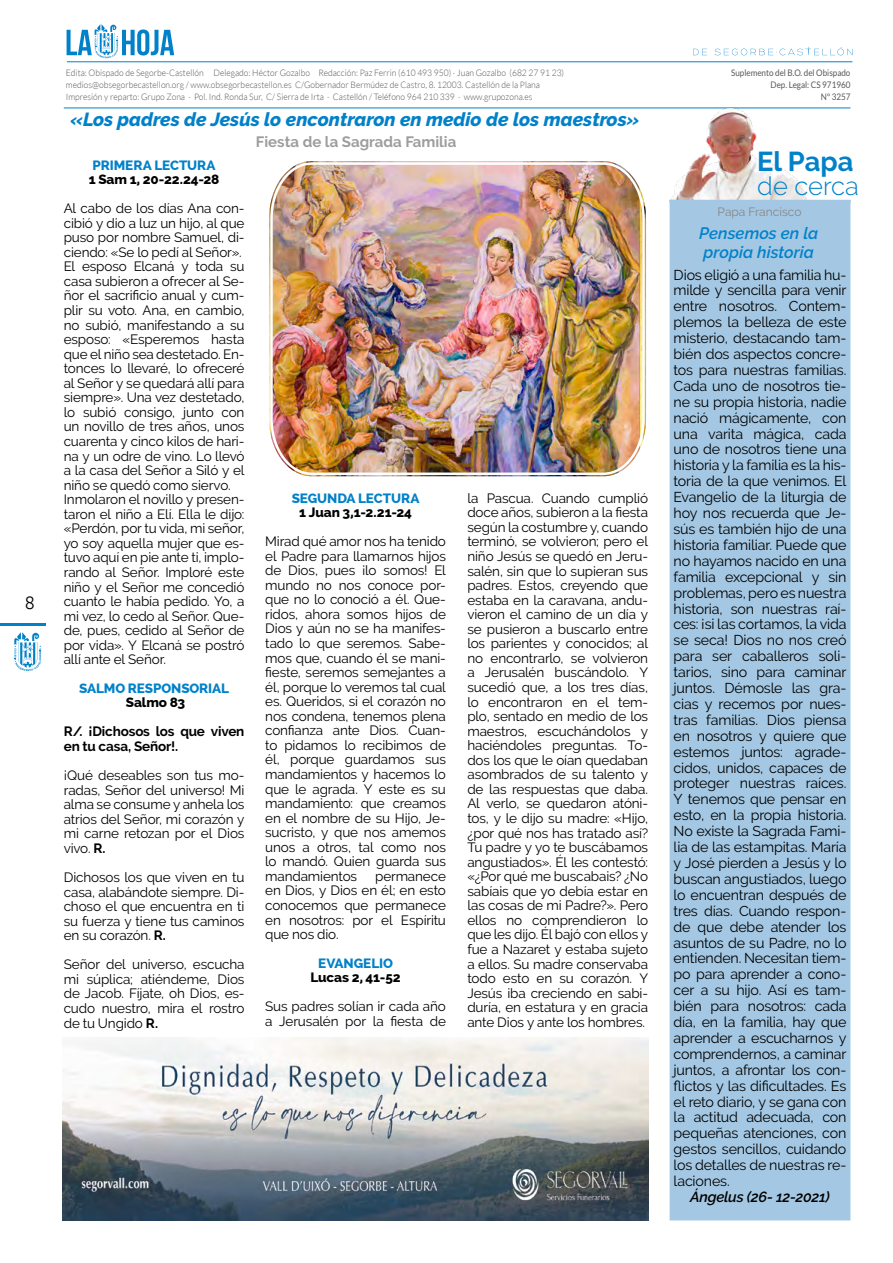
<style>
.page{position:relative;width:893px;height:1263px;background:#fff}
.page>*{position:absolute;margin:0;border:0;box-sizing:border-box;transform-origin:0 0}
.t1{font:700 27.3px "Raleway";color:#0081c9}
.t2{font:300 25.65px "Raleway";color:#0081c9}
.t3{font:italic 800 18.9px "Raleway";color:#0081c9}
.t4{font:300 18px "Ubuntu";color:#000}
.t5{font:italic 600 16.5px/19.5px "Raleway";letter-spacing:.005em;color:#0081c9}
.t6{font:700 15px "Raleway";color:#9d9d9c}
.t7{font:italic 600 14.7px "Raleway";letter-spacing:-.015em;color:#000}
.t8{font:14.25px/15.9px "Raleway";letter-spacing:-.015em;color:#000;text-align:justify}
.t9{font:13.5px/14.5px "Raleway";letter-spacing:-.01em;color:#000;text-align:justify}
.t10{font:800 13.5px "Raleway";letter-spacing:-.01em;color:#0081c9}
.t11{font:800 13.5px "Raleway";letter-spacing:-.01em;color:#000}
.t12{font:700 13.5px/14.5px "Raleway";letter-spacing:-.01em;color:#000}
.t13{font:12px "Raleway";color:#878787}
.t14{font:300 9px/12px "Lato";color:#575756;scale:.95 1}
.t15{font:9px/12px "Lato";color:#575756;text-align:right;scale:.9 1}
.s1{font-weight:700}
</style>
<div class="page">
<hr style="left:0;top:624px;width:46px;height:2px;background:#0081c9">
<svg style="left:14px;top:632px;width:27px;height:39px"></svg>
<hr style="left:64px;top:108px;width:786px;height:1px;background:#0081c9">
<svg style="left:693px;top:49px;width:14px;height:6px"></svg>
<svg style="left:715px;top:47px;width:137px;height:9px"></svg>
<hr style="left:67px;top:61px;width:785px;height:1px;background:#0081c9">
<svg style="left:67px;top:24px;width:107px;height:34px"></svg>
<img style="left:670px;top:107px;width:141px;height:93px">
<div style="left:670px;top:200px;width:180px;height:1020px;background:#a4c8e3"></div>
<img style="left:269px;top:161px;width:377px;height:315px">
<img style="left:63px;top:1037px;width:585px;height:183px">
<h3 class="t4" style="left:25px;top:591px;width:12px">8</h3>
<p class="t14" style="left:66px;top:66px;width:526px">Edita: Obispado de Segorbe-Castellón Delegado: Héctor Gozalbo Redacción: Paz Ferrin (610 493 950) · Juan Gozalbo (682 27 91 23) medios@obsegorbecastellon.org / www.obsegorbecastellon.es C/Gobernador Bermúdez de Castro, 8. 12003. Castellón de la Plana<br>Impresión y reparto: Grupo Zona · Pol. Ind. Ronda Sur, C/ Sierra de Irta · Castellón / Teléfono 964 210 339 · www.grupozona.es</p>
<h3 class="t3" style="left:71px;top:108px;width:570px">«Los padres de Jesús lo encontraron en medio de los maestros»</h3>
<p class="t6" style="left:256px;top:133px;width:202px">Fiesta de la Sagrada Familia</p>
<p class="t10" style="left:93px;top:158px;width:124px">PRIMERA LECTURA</p>
<p class="t11" style="left:89px;top:172px;width:132px">1 Sam 1, 20-22.24-28</p>
<p class="t9" style="left:64px;top:201px;width:182px;text-align:left">Al cabo de los días Ana con&shy;cibió y dio a luz un hijo, al que puso por nombre Samuel, di&shy;ciendo: «Se lo pedí al Señor».<br>El esposo Elcaná y toda su casa subieron a ofrecer al Se&shy;ñor el sacrificio anual y cum&shy;plir su voto. Ana, en cambio, no subió, manifestando a su esposo: «Esperemos hasta que el niño sea destetado. En&shy;tonces lo llevaré, lo ofreceré al Señor y se quedará allí para siempre». Una vez destetado, lo subió consigo, junto con un novillo de tres años, unos cuarenta y cinco kilos de hari&shy;na y un odre de vino. Lo llevó a la casa del Señor a Siló y el niño se quedó como siervo.<br>Inmolaron el novillo y presen&shy;taron el niño a Elí. Ella le dijo: «Perdón, por tu vida, mi señor, yo soy aquella mujer que es&shy;tuvo aquí en pie ante ti, implo&shy;rando al Señor. Imploré este niño y el Señor me concedió cuanto le había pedido. Yo, a mi vez, lo cedo al Señor. Que&shy;de, pues, cedido al Señor de por vida». Y Elcaná se postró allí ante el Señor.</p>
<p class="t10" style="left:79px;top:681px;width:151px">SALMO RESPONSORIAL</p>
<p class="t11" style="left:126px;top:695px;width:61px">Salmo 83</p>
<p class="t12" style="left:64px;top:724px;width:182px">R/. ¡Dichosos los que viven en tu casa, Señor!.</p>
<p class="t9" style="left:64px;top:768px;width:182px">¡Qué deseables son tus mo&shy;radas, Señor del universo! Mi alma se consume y anhela los atrios del Señor, mi corazón y mi carne retozan por el Dios vivo. <span class="s1">R.</span></p>
<p class="t9" style="left:64px;top:870px;width:182px">Dichosos los que viven en tu casa, alabándote siempre. Di&shy;choso el que encuentra en ti su fuerza y tiene tus caminos en su corazón. <span class="s1">R.</span></p>
<p class="t9" style="left:64px;top:957px;width:182px">Señor del universo, escucha mi súplica; atiéndeme, Dios de Jacob. Fíjate, oh Dios, es&shy;cudo nuestro, mira el rostro de tu Ungido <span class="s1">R.</span></p>
<p class="t10" style="left:292px;top:490px;width:129px">SEGUNDA LECTURA</p>
<p class="t11" style="left:299px;top:505px;width:114px">1 Juan 3,1-2.21-24</p>
<p class="t9" style="left:265px;top:534px;width:182px">Mirad qué amor nos ha tenido el Padre para llamarnos hijos de Dios, pues ¡lo somos! El mundo no nos conoce por&shy;que no lo conoció a él. Que&shy;ridos, ahora somos hijos de Dios y aún no se ha manifes&shy;tado lo que seremos. Sabe&shy;mos que, cuando él se mani&shy;fieste, seremos semejantes a él, porque lo veremos tal cual es. Queridos, si el corazón no nos condena, tenemos plena confianza ante Dios. Cuan&shy;to pidamos lo recibimos de él, porque guardamos sus mandamientos y hacemos lo que le agrada. Y este es su mandamiento: que creamos en el nombre de su Hijo, Je&shy;sucristo, y que nos amemos unos a otros, tal como nos lo mandó. Quien guarda sus mandamientos</p>
<p class="t9" style="left:265px;top:869px;width:182px;text-indent:110px">permanece en Dios, y Dios en él; en esto conocemos que permanece en nosotros: por el Espíritu que nos dio.</p>
<p class="t10" style="left:318px;top:955px;width:76px">EVANGELIO</p>
<p class="t11" style="left:310px;top:969px;width:92px">Lucas 2, 41-52</p>
<p class="t9" style="left:265px;top:999px;width:182px">Sus padres solían ir cada año a Jerusalén por la fiesta de</p>
<p class="t9" style="left:467px;top:491px;width:182px">la Pascua. Cuando cumplió doce años, subieron a la fiesta según la costumbre y, cuando terminó, se volvieron; pero el niño Jesús se quedó en Jeru&shy;salén, sin que lo supieran sus padres. Estos, creyendo que estaba en la caravana, andu&shy;vieron el camino de un día y se pusieron a buscarlo entre los parientes y conocidos; al no encontrarlo, se volvieron a Jerusalén buscándolo. Y sucedió que, a los tres días, lo encontraron en el tem&shy;plo, sentado en medio de los maestros, escuchándolos y haciéndoles preguntas. To&shy;dos los que le oían quedaban asombrados de su talento y de las respuestas que daba.<br>Al verlo, se quedaron atóni&shy;tos, y le dijo su madre: «Hijo, ¿por qué nos has tratado así?<br>Tu padre y yo te buscábamos angustiados». Él les contestó: «¿Por qué me buscabais? ¿No sabíais que yo debía estar en las cosas de mi Padre?». Pero ellos no comprendieron lo que les dijo. Él bajó con ellos y fue a Nazaret y estaba sujeto a ellos. Su madre conservaba todo esto en su corazón. Y Jesús iba creciendo en sabi&shy;duría, en estatura y en gracia ante Dios y ante los hombres.</p>
<p class="t15" style="left:731px;top:66px;width:134px">Suplemento del B.O. del Obispado<br>Dep. Legal: CS 971960<br>Nº 3257</p>
<h1 class="t1" style="left:757px;top:146px;width:98px">El Papa</h1>
<h2 class="t2" style="left:757px;top:171px;width:103px">de cerca</h2>
<p class="t13" style="left:718px;top:205px;width:85px">Papa Francisco</p>
<p class="t5" style="left:699px;top:223px;width:121px">Pensemos en la propia historia</p>
<p class="t8" style="left:674px;top:266px;width:174px">Dios eligió a una familia hu&shy;milde y sencilla para venir entre nosotros. Contem&shy;plemos la belleza de este misterio, destacando tam&shy;bién dos aspectos concre&shy;tos para nuestras familias.<br>Cada uno de nosotros tie&shy;ne su propia historia, nadie nació mágicamente, con una varita mágica, cada uno de nosotros tiene una historia y la familia es la his&shy;toria de la que venimos. El Evangelio de la liturgia de hoy nos recuerda que Je&shy;sús es también hijo de una historia familiar. Puede que no hayamos nacido en una familia excepcional y sin problemas, pero es nuestra historia, son nuestras raí&shy;ces: ¡si las cortamos, la vida se seca! Dios no nos creó para ser caballeros soli&shy;tarios, sino para caminar juntos. Démosle las gra&shy;cias y recemos por nues&shy;tras familias. Dios piensa en nosotros y quiere que estemos juntos: agrade&shy;cidos, unidos, capaces de proteger nuestras raíces.<br>Y tenemos que pensar en esto, en la propia historia.<br>No existe la Sagrada Fami&shy;lia de las estampitas. María y José pierden a Jesús y lo buscan angustiados, luego lo encuentran después de tres días. Cuando respon&shy;de que debe atender los asuntos de su Padre, no lo entienden. Necesitan tiem&shy;po para aprender a cono&shy;cer a su hijo. Así es tam&shy;bién para nosotros: cada día, en la familia, hay que aprender a escucharnos y comprendernos, a caminar juntos, a afrontar los con&shy;flictos y las dificultades. Es el reto diario, y se gana con la actitud adecuada, con pequeñas atenciones, con gestos sencillos, cuidando los detalles de nuestras re&shy;laciones.</p>
<p class="t7" style="left:690px;top:1188px;width:141px">Ángelus (26- 12-2021)</p>
</div>
